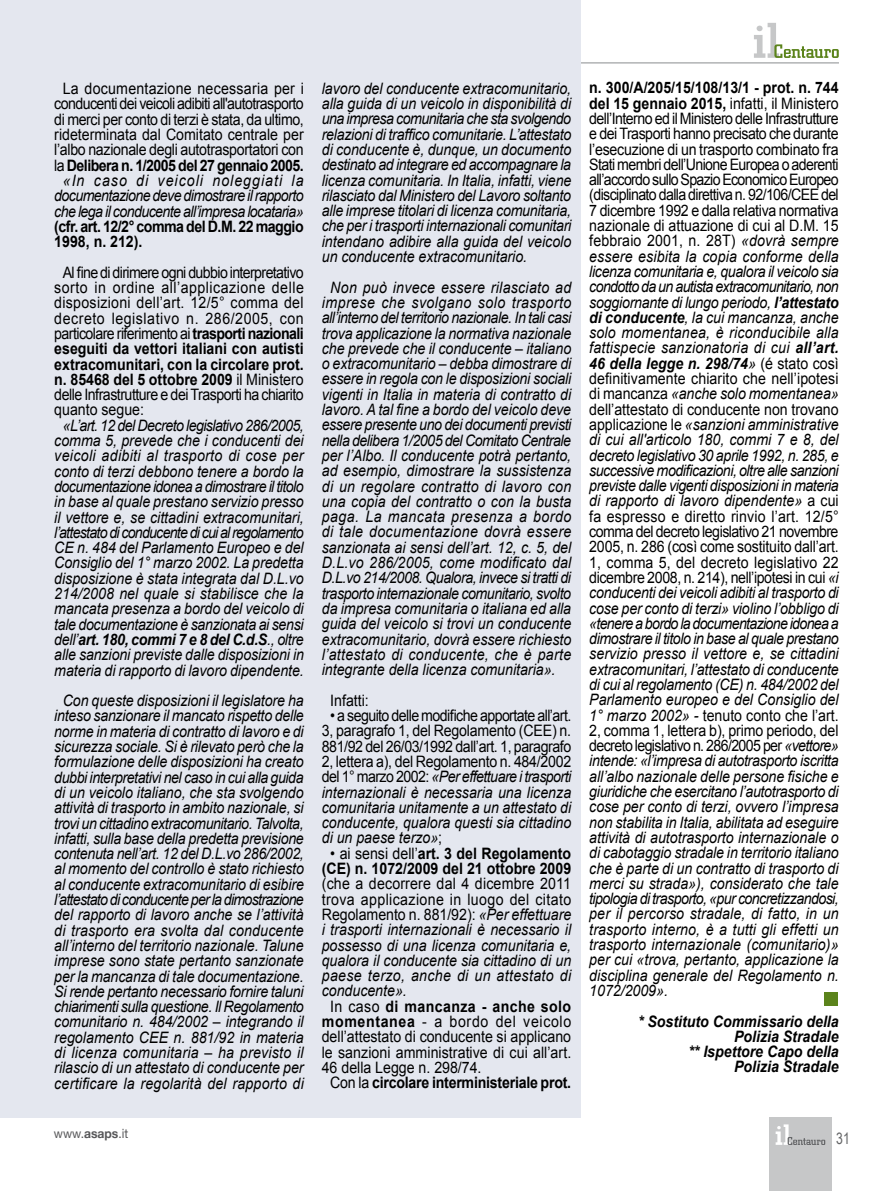
<style>
.page{position:relative;width:893px;height:1191px;background:#fff}
.page>*{position:absolute;margin:0;border:0;box-sizing:border-box;transform-origin:0 0}
.t1{font:italic 15.75px/15.3px "Arial";letter-spacing:-.005em;color:#000;text-align:justify;scale:.9 1}
.t2{font:15.75px/15.3px "Arial";color:#000;text-align:justify;scale:.9 1}
.t3{font:15.75px/15.3px "Arial";letter-spacing:-.02em;color:#000;text-align:center;scale:.9 1}
.t4{font:700 15.75px/15.3px "Arial";color:#000;text-align:center;scale:.9 1}
.t5{font:italic 700 15.75px/15.3px "Arial";color:#000;text-align:right;scale:.9 1}
.t6{font:700 15.75px/15.3px "Arial";letter-spacing:-.035em;color:#000;scale:.9 1}
.t7{font:15.75px "Arial";letter-spacing:.025em;color:#000;scale:.9 1}
.t8{font:italic 15.75px "Arial";letter-spacing:.025em;color:#000;scale:.9 1}
.t9{font:15.75px "Arial";letter-spacing:.045em;color:#000;scale:.9 1}
.t10{font:700 15.75px "Arial";letter-spacing:.025em;color:#000;scale:.9 1}
.t11{font:15.75px "Arial Narrow";color:#646567;scale:.95 1}
.t12{font:12.75px "Helvetica Neue";color:#58585a;scale:.95 1}
.s1{font-weight:700}
.s2{font-style:italic}
.s3{font-weight:400}
.s4{font-weight:700;font-style:normal}
.s5{font-style:normal}
</style>
<div class="page">
<hr style="left:54px;top:62px;width:785px;height:2px;background:#b1b3b4">
<svg style="left:754px;top:23px;width:85px;height:35px"></svg>
<div style="left:0;top:0;width:580px;height:1117px;background:#e4e7ef"></div>
<div style="left:770px;top:1117px;width:62px;height:74px;background:#c6c7c8"></div>
<svg style="left:776px;top:1124px;width:49px;height:21px"></svg>
<div style="left:824px;top:992px;width:14px;height:13px;background:#5b831b"></div>
<p class="t3" style="left:54px;top:81px;width:279px">La documentazione necessaria per i conducenti dei veicoli adibiti all'autotrasporto di merci per conto di terzi è stata, da ultimo, rideterminata dal Comitato centrale per l’albo nazionale degli autotrasportatori con la <span class="s1">Delibera n. 1/2005 del 27 gennaio 2005. </span><span class="s2">«In caso di veicoli noleggiati la documentazione deve dimostrare il rapporto che lega il conducente all’impresa locataria»</span></p>
<p class="t6" style="left:54px;top:219px;width:279px">(cfr. art. 12/2° comma del D.M. 22 maggio<br>1998, n. 212).</p>
<p class="t2" style="left:54px;top:265px;width:279px;text-indent:8px">Al fine di dirimere ogni dubbio interpretativo sorto in ordine all’applicazione delle disposizioni dell’art. 12/5° comma del decreto legislativo n. 286/2005, con particolare riferimento ai <span class="s1">trasporti nazionali eseguiti da vettori italiani con autisti extracomunitari, con la circolare prot. n. 85468 del 5 ottobre 2009</span> il Ministero delle Infrastrutture e dei Trasporti ha chiarito quanto segue:</p>
<p class="t1" style="left:54px;top:418px;width:279px;text-align:center">«L’art. 12 del Decreto legislativo 286/2005, comma 5, prevede che i conducenti dei veicoli adibiti al trasporto di cose per conto di terzi debbono tenere a bordo la documentazione idonea a dimostrare il titolo in base al quale prestano servizio presso il vettore e, se cittadini extracomunitari, l’attestato di conducente di cui al regolamento CE n. 484 del Parlamento Europeo e del Consiglio del 1° marzo 2002. La predetta disposizione è stata integrata dal D.L.vo 214/2008 nel quale si stabilisce che la mancata presenza a bordo del veicolo di tale documentazione è sanzionata ai sensi dell’<span class="s1">art. 180, commi 7 e 8 del C.d.S</span>., oltre alle sanzioni previste dalle disposizioni in materia di rapporto di lavoro dipendente.</p>
<p class="t1" style="left:54px;top:693px;width:279px;text-align:center">Con queste disposizioni il legislatore ha inteso sanzionare il mancato rispetto delle norme in materia di contratto di lavoro e di sicurezza sociale. Si è rilevato però che la formulazione delle disposizioni ha creato dubbi interpretativi nel caso in cui alla guida di un veicolo italiano, che sta svolgendo attività di trasporto in ambito nazionale, si trovi un cittadino extracomunitario. Talvolta, infatti, sulla base della predetta previsione contenuta nell’art. 12 del D.L.vo 286/2002, al momento del controllo è stato richiesto al conducente extracomunitario di esibire l’attestato di conducente per la dimostrazione del rapporto di lavoro anche se l’attività di trasporto era svolta dal conducente all’interno del territorio nazionale. Talune imprese sono state pertanto sanzionate per la mancanza di tale documentazione.<br>Si rende pertanto necessario fornire taluni chiarimenti sulla questione. Il Regolamento comunitario n. 484/2002 – integrando il regolamento CEE n. 881/92 in materia di licenza comunitaria – ha previsto il rilascio di un attestato di conducente per certificare la regolarità del rapporto di</p>
<p class="t1" style="left:322px;top:81px;width:279px">lavoro del conducente extracomunitario, alla guida di un veicolo in disponibilità di una impresa comunitaria che sta svolgendo relazioni di traffico comunitarie. L’attestato di conducente è, dunque, un documento destinato ad integrare ed accompagnare la licenza comunitaria. In Italia, infatti, viene rilasciato dal Ministero del Lavoro soltanto alle imprese titolari di licenza comunitaria, che per i trasporti internazionali comunitari intendano adibire alla guida del veicolo un conducente extracomunitario.</p>
<p class="t1" style="left:322px;top:280px;width:279px;text-indent:8px">Non può invece essere rilasciato ad imprese che svolgano solo trasporto all’interno del territorio nazionale. In tali casi trova applicazione la normativa nazionale che prevede che il conducente – italiano o extracomunitario – debba dimostrare di essere in regola con le disposizioni sociali vigenti in Italia in materia di contratto di lavoro. A tal fine a bordo del veicolo deve essere presente uno dei documenti previsti nella delibera 1/2005 del Comitato Centrale per l’Albo. Il conducente potrà pertanto, ad esempio, dimostrare la sussistenza di un regolare contratto di lavoro con una copia del contratto o con la busta paga. La mancata presenza a bordo di tale documentazione dovrà essere sanzionata ai sensi dell’art. 12, c. 5, del D.L.vo 286/2005, come modificato dal D.L.vo 214/2008. Qualora, invece si tratti di trasporto internazionale comunitario, svolto da impresa comunitaria o italiana ed alla guida del veicolo si trovi un conducente extracomunitario, dovrà essere richiesto l’attestato di conducente, che è parte integrante della licenza comunitaria».</p>
<p class="t2" style="left:330px;top:692px;width:44px">Infatti:</p>
<p class="t2" style="left:322px;top:708px;width:279px;text-indent:8px">• a seguito delle modifiche apportate all’art.<br>3, paragrafo 1, del Regolamento (CEE) n.<br>881/92 del 26/03/1992 dall’art. 1, paragrafo 2, lettera a), del Regolamento n. 484/2002 del 1° marzo 2002: <span class="s2">«Per effettuare i trasporti internazionali è necessaria una licenza comunitaria unitamente a un attestato di conducente, qualora questi sia cittadino di un paese terzo»</span>;</p>
<p class="t4" style="left:322px;top:846px;width:279px"><span class="s3">• ai sensi dell’</span>art. 3 del Regolamento (CE) n. 1072/2009 del 21 ottobre 2009</p>
<p class="t2" style="left:322px;top:876px;width:279px">(che a decorrere dal 4 dicembre 2011</p>
<p class="t7" style="left:322px;top:888px;width:279px">trova applicazione in luogo del citato</p>
<p class="t2" style="left:322px;top:907px;width:279px">Regolamento n. 881/92): <span class="s2">«Per effettuare</span></p>
<p class="t1" style="left:322px;top:922px;width:279px">i trasporti internazionali è necessario il</p>
<p class="t1" style="left:322px;top:937px;width:279px">possesso di una licenza comunitaria e,</p>
<p class="t1" style="left:322px;top:952px;width:279px">qualora il conducente sia cittadino di un</p>
<p class="t8" style="left:322px;top:965px;width:279px">paese terzo, anche di un attestato di</p>
<p class="t1" style="left:322px;top:983px;width:96px">conducente».</p>
<p class="t10" style="left:330px;top:995px;width:269px"><span class="s3">In caso</span> di mancanza - anche solo</p>
<p class="t9" style="left:322px;top:1011px;width:279px"><span class="s1">momentanea</span> - a bordo del veicolo</p>
<p class="t2" style="left:322px;top:1029px;width:279px">dell’attestato di conducente si applicano</p>
<p class="t2" style="left:322px;top:1044px;width:279px">le sanzioni amministrative di cui all’art.</p>
<p class="t2" style="left:322px;top:1059px;width:179px">46 della Legge n. 298/74.</p>
<p class="t4" style="left:330px;top:1075px;width:269px"><span class="s3">Con la</span> circolare interministeriale prot.</p>
<p class="t1" style="left:589px;top:80px;width:279px"><span class="s4">n. 300/A/205/15/108/13/1 - prot. n. 744 del 15 gennaio 2015,</span> <span class="s5">infatti, il Ministero dell’Interno ed il Ministero delle Infrastrutture e dei Trasporti hanno precisato che durante l’esecuzione di un trasporto combinato fra Stati membri dell’Unione Europea o aderenti all’accordo sullo Spazio Economico Europeo (disciplinato dalla direttiva n. 92/106/CEE del 7 dicembre 1992 e dalla relativa normativa nazionale di attuazione di cui al D.M. 15 febbraio 2001, n. 28T)</span> «dovrà sempre essere esibita la copia conforme della licenza comunitaria e, qualora il veicolo sia condotto da un autista extracomunitario, non soggiornante di lungo periodo, <span class="s1">l’attestato di conducente</span>, la cui mancanza, anche solo momentanea, è riconducibile alla fattispecie sanzionatoria di cui <span class="s1">all’art.<br>46 della legge n. 298/74</span>» <span class="s5">(é stato così definitivamente chiarito che nell’ipotesi di mancanza</span> «anche solo momentanea» <span class="s5">dell’attestato di conducente non trovano applicazione le</span> «sanzioni amministrative di cui all'articolo 180, commi 7 e 8, del decreto legislativo 30 aprile 1992, n. 285, e successive modificazioni, oltre alle sanzioni previste dalle vigenti disposizioni in materia di rapporto di lavoro dipendente» <span class="s5">a cui fa espresso e diretto rinvio l’art. 12/5° comma del decreto legislativo 21 novembre 2005, n. 286 (così come sostituito dall’art.<br>1, comma 5, del decreto legislativo 22 dicembre 2008, n. 214), nell’ipotesi in cui</span> «i conducenti dei veicoli adibiti al trasporto di cose per conto di terzi» violino l’obbligo di «tenere a bordo la documentazione idonea a dimostrare il titolo in base al quale prestano servizio presso il vettore e, se cittadini extracomunitari, l’attestato di conducente di cui al regolamento (CE) n. 484/2002 del Parlamento europeo e del Consiglio del 1° marzo 2002» - <span class="s5">tenuto conto che l’art.<br>2, comma 1, lettera b), primo periodo, del decreto legislativo n. 286/2005 per</span> «vettore» intende: «l’impresa di autotrasporto iscritta all’albo nazionale delle persone fisiche e giuridiche che esercitano l’autotrasporto di cose per conto di terzi, ovvero l’impresa non stabilita in Italia, abilitata ad eseguire attività di autotrasporto internazionale o di cabotaggio stradale in territorio italiano che è parte di un contratto di trasporto di merci su strada»), considerato che tale tipologia di trasporto, «pur concretizzandosi, per il percorso stradale, di fatto, in un trasporto interno, è a tutti gli effetti un trasporto internazionale (comunitario)» per cui «trova, pertanto, applicazione la disciplina generale del Regolamento n.<br>1072/2009».</p>
<p class="t5" style="left:638px;top:1014px;width:224px">* Sostituto Commissario della<br>Polizia Stradale<br>** Ispettore Capo della<br>Polizia Stradale</p>
<p class="t12" style="left:54px;top:1126px;width:80px">www.<span class="s1">asaps</span>.it</p>
<p class="t11" style="left:836px;top:1126px;width:16px">31</p>
</div>
